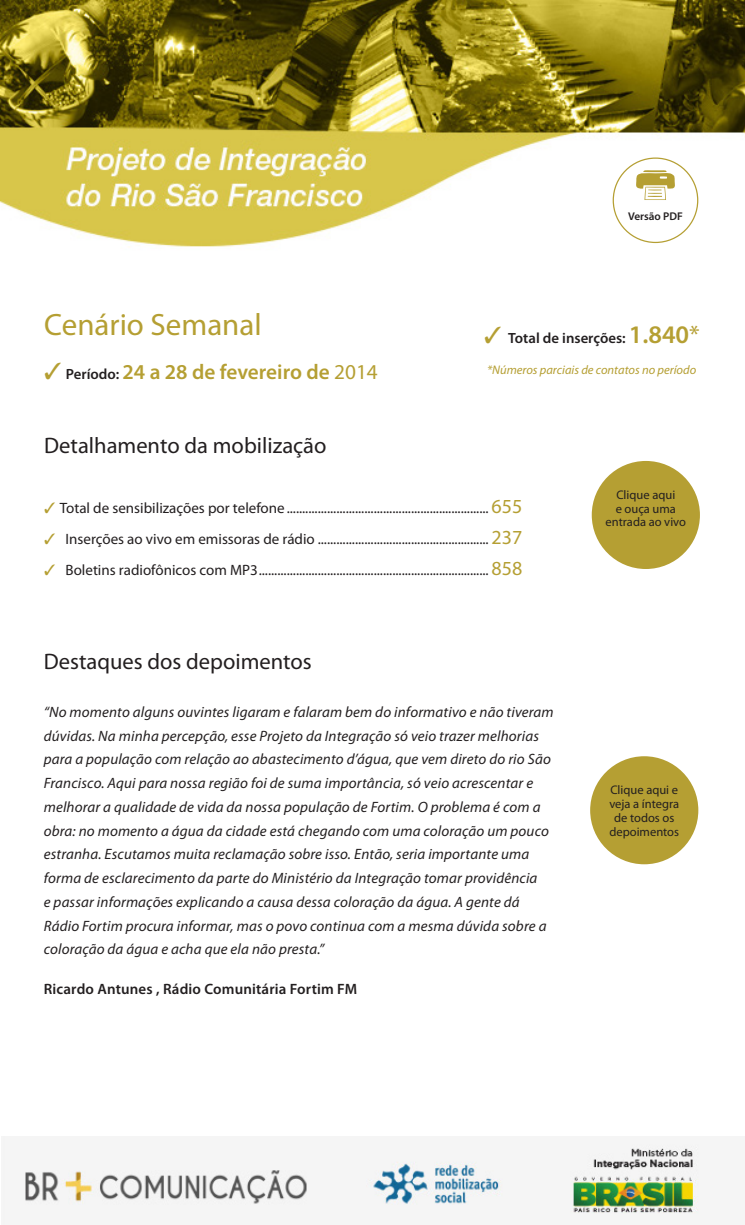
<style>
.page{position:relative;width:745px;height:1225px;background:#fff}
.page>*{position:absolute;margin:0;border:0;box-sizing:border-box;transform-origin:0 0}
.t1{font:30.88px "Myriad Pro";color:#b59f33}
.titulo_18{font:22.5px "Myriad Pro";color:#231f20}
.t2{font:600 21.25px "Myriad Pro";color:#b59f33}
.depoimento{font:italic 15px/23.8px "Myriad Pro";letter-spacing:.01em;color:#231f20}
.t3{font:15px "Myriad Pro";color:#231f20}
.depoimento-2{font:600 15px "Myriad Pro";letter-spacing:.01em;color:#231f20}
.t4{font:600 14.75px "Myriad Pro";color:#231f20}
.t5{font:12.5px/13.8px "Myriad Pro";color:#231f20;text-align:center}
.t6{font:italic 12.5px "Myriad Pro";color:#b59f33}
.t7{font:600 11.25px "Myriad Pro";color:#231f20}
.s1{font-size:14.75px;color:#231f20}
.s2{font-weight:400}
.s3{color:#b59f33}
.s4{font-size:25.38px;color:#b59f33}
.s5{font-weight:400;font-size:25.38px;color:#b59f33}
.s6{font-size:20px;color:#b59f33}
</style>
<div class="page">
<div style="left:589px;top:756px;width:108px;height:108px;background:#b59f33;border-radius:50%"></div>
<div style="left:591px;top:461px;width:108px;height:108px;background:#b59f33;border-radius:50%"></div>
<img style="left:0;top:0;width:744px;height:247px">
<img style="left:3px;top:1137px;width:696px;height:88px">
<svg style="left:635px;top:170px;width:39px;height:30px"></svg>
<p class="t1" style="left:44px;top:307px;width:219px">Cenário Semanal</p>
<p class="t2" style="left:44px;top:360px;width:335px">✓ <span class="s1">Período:</span> 24 a 28 de fevereiro de <span class="s2">2014</span></p>
<p class="titulo_18" style="left:44px;top:433px;width:283px">Detalhamento da mobilização</p>
<p class="t7" style="left:627px;top:210px;width:56px">Versão PDF</p>
<p class="t4" style="left:484px;top:330px;width:217px"><span class="s3">✓</span> Total de inserções: <span class="s4">1.840</span><span class="s5">*</span></p>
<p class="t6" style="left:486px;top:363px;width:211px">*Números parciais de contatos no período</p>
<p class="t3" style="left:44px;top:500px;width:479px"><span class="s3">✓</span> Total de sensibilizações por telefone ................................................................. <span class="s6">655</span></p>
<p class="t3" style="left:44px;top:531px;width:479px"><span class="s3">✓</span> Inserções ao vivo em emissoras de rádio ....................................................... <span class="s6">237</span></p>
<p class="t3" style="left:44px;top:562px;width:479px"><span class="s3">✓</span> Boletins radiofônicos com MP3.......................................................................... <span class="s6">858</span></p>
<p class="titulo_18" style="left:44px;top:650px;width:269px">Destaques dos depoimentos</p>
<p class="depoimento" style="left:44px;top:700px;width:511px">“No momento alguns ouvintes ligaram e falaram bem do informativo e não tiveram dúvidas. Na minha percepção, esse Projeto da Integração só veio trazer melhorias para a população com relação ao abastecimento d’água, que vem direto do rio São Francisco. Aqui para nossa região foi de suma importância, só veio acrescentar e melhorar a qualidade de vida da nossa população de Fortim. O problema é com a obra: no momento a água da cidade está chegando com uma coloração um pouco estranha. Escutamos muita reclamação sobre isso. Então, seria importante uma forma de esclarecimento da parte do Ministério da Integração tomar providência<br>e passar informações explicando a causa dessa coloração da água. A gente dá Rádio Fortim procura informar, mas o povo continua com a mesma dúvida sobre a coloração da água e acha que ela não presta.”</p>
<p class="depoimento-2" style="left:44px;top:981px;width:315px">Ricardo Antunes , Rádio Comunitária Fortim FM</p>
<p class="t5" style="left:605px;top:488px;width:82px">Clique aqui<br>e ouça uma entrada ao vivo</p>
<p class="t5" style="left:609px;top:783px;width:71px">Clique aqui e veja a íntegra de todos os depoimentos</p>
</div>
